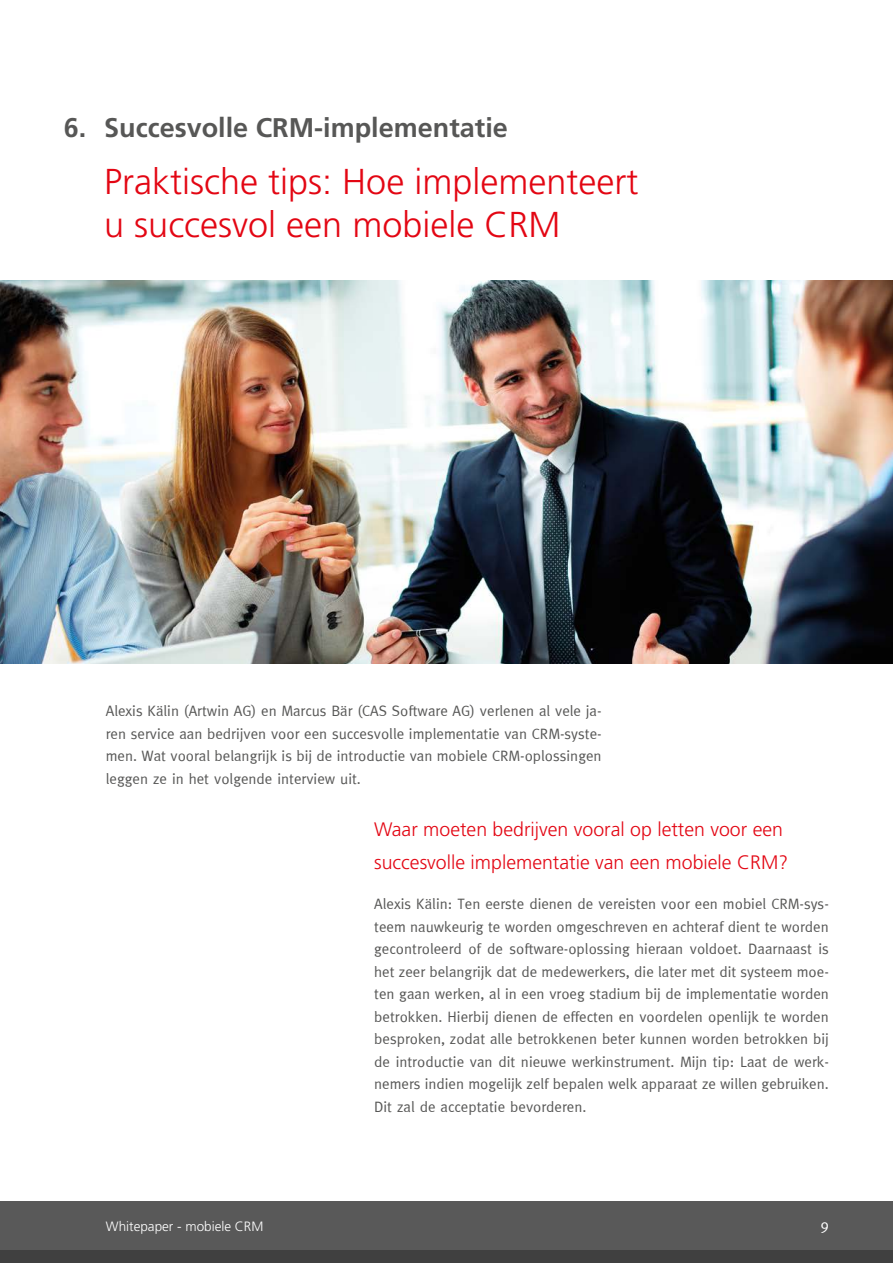
<style>
.page{position:relative;width:893px;height:1263px;background:#fff}
.page>*{position:absolute;margin:0;border:0;box-sizing:border-box;transform-origin:0 0}
.t1{font:300 36px/43.2px "Frutiger LT Std";color:#e30613}
.t2{font:700 27px "Frutiger LT Std";color:#575756}
.t3{font:300 19.5px/33px "Frutiger LT Std";color:#e30613}
.t4{font:15px/22.5px "Meta Normal";color:#575756;text-align:justify}
.t5{font:15px "Meta Normal";color:#fff}
.t6{font:300 13.5px "Frutiger LT Std";color:#fff}
</style>
<div class="page">
<img style="left:0;top:281px;width:893px;height:382px">
<div style="left:0;top:1201px;width:893px;height:54px;background:#595959"></div>
<div style="left:0;top:1250px;width:893px;height:13px;background:#404040"></div>
<h2 class="t2" style="left:64px;top:112px;width:446px">6. Succesvolle CRM-implementatie</h2>
<h1 class="t1" style="left:104px;top:160px;width:535px">Praktische tips: Hoe implementeert u succesvol een mobiele CRM</h1>
<p class="t4" style="left:106px;top:700px;width:497px">Alexis Kälin (Artwin AG) en Marcus Bär (CAS Software AG) verlenen al vele ja&shy;ren service aan bedrijven voor een succesvolle implementatie van CRM-syste&shy;men. Wat vooral belangrijk is bij de introductie van mobiele CRM-oplossingen leggen ze in het volgende interview uit.</p>
<p class="t6" style="left:106px;top:1218px;width:159px">Whitepaper - mobiele CRM</p>
<h3 class="t3" style="left:374px;top:813px;width:415px">Waar moeten bedrijven vooral op letten voor een succesvolle implementatie van een mobiele CRM?</h3>
<p class="t4" style="left:374px;top:893px;width:456px">Alexis Kälin: Ten eerste dienen de vereisten voor een mobiel CRM-sys&shy;teem nauwkeurig te worden omgeschreven en achteraf dient te worden gecontroleerd of de software-oplossing hieraan voldoet. Daarnaast is het zeer belangrijk dat de medewerkers, die later met dit systeem moe&shy;ten gaan werken, al in een vroeg stadium bij de implementatie worden betrokken. Hierbij dienen de effecten en voordelen openlijk te worden besproken, zodat alle betrokkenen beter kunnen worden betrokken bij de introductie van dit nieuwe werkinstrument. Mijn tip: Laat de werk&shy;nemers indien mogelijk zelf bepalen welk apparaat ze willen gebruiken.<br>Dit zal de acceptatie bevorderen.</p>
<p class="t5" style="left:821px;top:1216px;width:10px">9</p>
</div>
